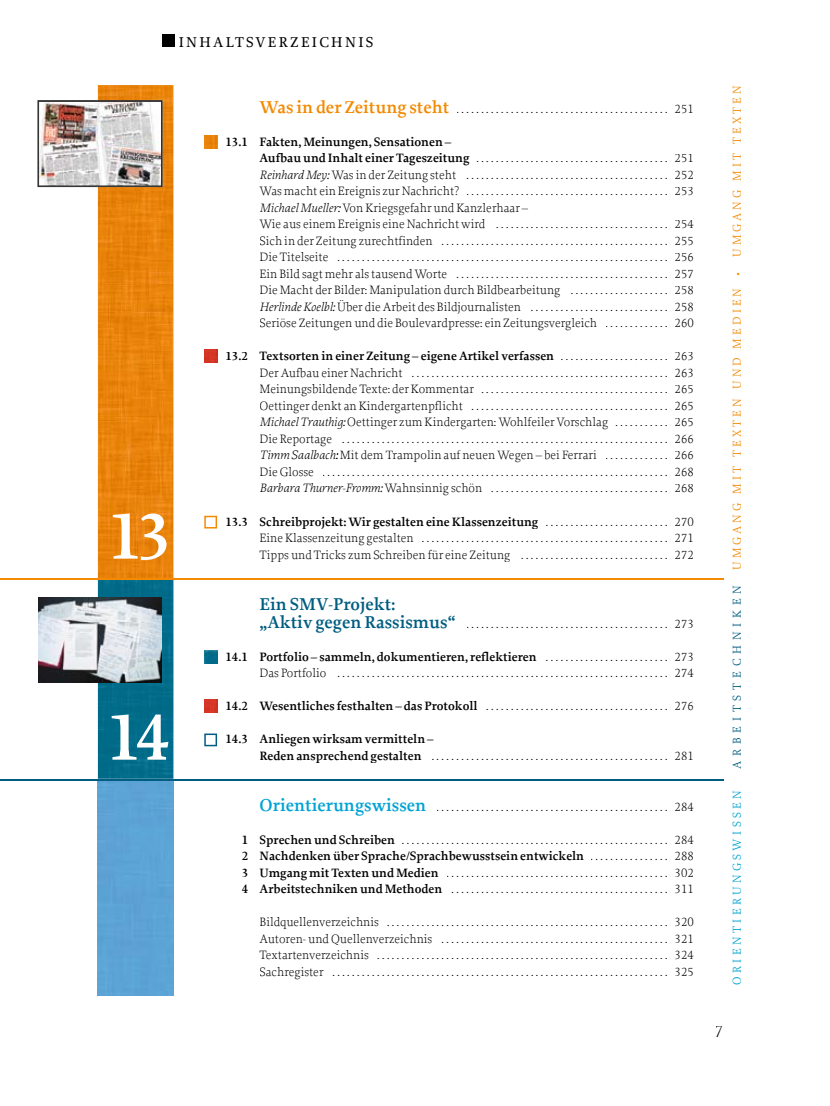
<style>
.page{position:relative;width:830px;height:1106px;background:#fff}
.page>*{position:absolute;margin:0;border:0;box-sizing:border-box;transform-origin:0 0}
.t1{font:69px "Proforma CV Semi Bold SC";color:#fff}
.t2{font:700 18px "Proforma CV Semi";color:#005d81}
.t3{font:18px "Proforma CV Ultra Light SC";color:#000}
.t4{font:15px "Proforma CV Medium";letter-spacing:.15em;color:#000}
.t5{font:12.75px/16.5px "Proforma CV Light";color:#000}
.t6{font:12.75px/16.5px "Proforma CV Light SC";color:#000}
.t7{font:700 12.75px "Proforma CV Semi";color:#000}
.t8{font:12px "Proforma CV";letter-spacing:.26em;color:#f38a01}
.t9{font:12px "Proforma CV";letter-spacing:.285em;color:#00a3d4}
.s1{font-family:"Proforma CV Semi";font-weight:700;font-size:18px;color:#f38a01}
.s2{font-family:"Proforma CV Semi Bold SC";font-weight:400}
.s3{font-family:"Proforma CV Semi";font-weight:700}
.s4{font-style:italic}
.s5{font-family:"Proforma CV Light SC"}
.s6{font-family:"Proforma CV Light SC";font-weight:400}
.s7{font-family:"Proforma CV Semi";font-weight:700;font-size:18px;color:#005d81}
.s8{font-family:"Proforma CV Semi Bold SC"}
.s9{font-family:"Proforma CV Semi";font-weight:700;font-size:18px;color:#00a3d4}
.s10{color:#005d81}
</style>
<div class="page">
<div style="left:162px;top:34px;width:12px;height:13px;background:#000"></div>
<div style="left:98px;top:579px;width:75px;height:199px;background:#006c89"></div>
<div style="left:98px;top:85px;width:75px;height:493px;background:#e9830b"></div>
<div style="left:98px;top:780px;width:75px;height:215px;background:#5ca3d6"></div>
<hr style="left:0;top:578px;width:723px;height:1px;background:#f38a01">
<hr style="left:0;top:779px;width:723px;height:1px;background:#005d81">
<svg style="left:204px;top:135px;width:13px;height:13px"></svg>
<svg style="left:204px;top:350px;width:13px;height:13px"></svg>
<svg style="left:204px;top:516px;width:13px;height:12px"></svg>
<svg style="left:204px;top:699px;width:13px;height:13px"></svg>
<svg style="left:204px;top:651px;width:13px;height:12px"></svg>
<svg style="left:204px;top:733px;width:13px;height:13px"></svg>
<svg style="left:38px;top:100px;width:60px;height:87px"></svg>
<img style="left:98px;top:100px;width:64px;height:87px">
<img style="left:38px;top:101px;width:124px;height:85px">
<img style="left:38px;top:597px;width:124px;height:86px">
<p class="t4" style="left:179px;top:33px;width:196px">INHALTSVERZEICHNIS</p>
<h1 class="t1" style="left:108px;top:493px;width:65px">13</h1>
<h1 class="t1" style="left:106px;top:694px;width:65px">14</h1>
<p class="t6" style="left:259px;top:100px;width:435px"><span class="s1">Was in der Zeitung steht</span> . . . . . . . . . . . . . . . . . . . . . . . . . . . . . . . . . . . . . . . . . . . 251</p>
<p class="t7" style="left:225px;top:134px;width:227px"><span class="s2">13.1</span> Fakten, Meinungen, Sensationen –</p>
<p class="t6" style="left:259px;top:150px;width:435px"><span class="s3">Aufbau und Inhalt einer Tageszeitung</span> . . . . . . . . . . . . . . . . . . . . . . . . . . . . . . . . . . . . . . . 251</p>
<p class="t5" style="left:259px;top:166px;width:435px"><span class="s4">Reinhard Mey:</span> Was in der Zeitung steht . . . . . . . . . . . . . . . . . . . . . . . . . . . . . . . . . . . . . . . . . <span class="s5">252<br></span>Was macht ein Ereignis zur Nachricht? . . . . . . . . . . . . . . . . . . . . . . . . . . . . . . . . . . . . . . . . . <span class="s5">253<br></span><span class="s4">Michael Mueller:</span> Von Kriegsgefahr und Kanzlerhaar –<br>Wie aus einem Ereignis eine Nachricht wird . . . . . . . . . . . . . . . . . . . . . . . . . . . . . . . . . . . <span class="s5">254<br></span>Sich in der Zeitung zurechtfinden . . . . . . . . . . . . . . . . . . . . . . . . . . . . . . . . . . . . . . . . . . . . . . <span class="s5">255<br></span>Die Titelseite . . . . . . . . . . . . . . . . . . . . . . . . . . . . . . . . . . . . . . . . . . . . . . . . . . . . . . . . . . . . . . . . . . . <span class="s5">256<br></span>Ein Bild sagt mehr als tausend Worte . . . . . . . . . . . . . . . . . . . . . . . . . . . . . . . . . . . . . . . . . . . <span class="s5">257<br></span>Die Macht der Bilder: Manipulation durch Bildbearbeitung . . . . . . . . . . . . . . . . . . . . <span class="s5">258<br></span><span class="s4">Herlinde Koelbl:</span> Über die Arbeit des Bildjournalisten . . . . . . . . . . . . . . . . . . . . . . . . . . . . <span class="s5">258<br></span>Seriöse Zeitungen und die Boulevardpresse: ein Zeitungsvergleich . . . . . . . . . . . . . <span class="s5">260</span></p>
<p class="t7" style="left:225px;top:348px;width:469px"><span class="s2">13.2</span> Textsorten in einer Zeitung – eigene Artikel verfassen <span class="s6">. . . . . . . . . . . . . . . . . . . . . . 263</span></p>
<p class="t5" style="left:259px;top:364px;width:435px;text-align:justify">Der Aufbau einer Nachricht . . . . . . . . . . . . . . . . . . . . . . . . . . . . . . . . . . . . . . . . . . . . . . . . . . . . <span class="s5">263<br></span>Meinungsbildende Texte: der Kommentar . . . . . . . . . . . . . . . . . . . . . . . . . . . . . . . . . . . . . . <span class="s5">265<br></span>Oettinger denkt an Kindergartenpflicht . . . . . . . . . . . . . . . . . . . . . . . . . . . . . . . . . . . . . . . . <span class="s5">265<br></span><span class="s4">Michael Trauthig:</span> Oettinger zum Kindergarten: Wohlfeiler Vorschlag . . . . . . . . . . . <span class="s5">265<br></span>Die Reportage . . . . . . . . . . . . . . . . . . . . . . . . . . . . . . . . . . . . . . . . . . . . . . . . . . . . . . . . . . . . . . . . . . <span class="s5">266<br></span><span class="s4">Timm Saalbach:</span> Mit dem Trampolin auf neuen Wegen – bei Ferrari . . . . . . . . . . . . . <span class="s5">266<br></span>Die Glosse . . . . . . . . . . . . . . . . . . . . . . . . . . . . . . . . . . . . . . . . . . . . . . . . . . . . . . . . . . . . . . . . . . . . . . <span class="s5">268<br></span><span class="s4">Barbara Thurner-Fromm:</span> Wahnsinnig schön . . . . . . . . . . . . . . . . . . . . . . . . . . . . . . . . . . . . <span class="s5">268</span></p>
<p class="t7" style="left:225px;top:513px;width:469px"><span class="s2">13.3</span> Schreibprojekt: Wir gestalten eine Klassenzeitung <span class="s6">. . . . . . . . . . . . . . . . . . . . . . . . . 270</span></p>
<p class="t5" style="left:259px;top:529px;width:435px">Eine Klassenzeitung gestalten . . . . . . . . . . . . . . . . . . . . . . . . . . . . . . . . . . . . . . . . . . . . . . . . . . <span class="s5">271<br></span>Tipps und Tricks zum Schreiben für eine Zeitung . . . . . . . . . . . . . . . . . . . . . . . . . . . . . . <span class="s5">272</span></p>
<h2 class="t2" style="left:259px;top:592px;width:137px">Ein SMV-Projekt:</h2>
<p class="t6" style="left:259px;top:615px;width:435px"><span class="s7">„Aktiv gegen Rassismus“</span> . . . . . . . . . . . . . . . . . . . . . . . . . . . . . . . . . . . . . . . . . 273</p>
<p class="t7" style="left:225px;top:648px;width:469px"><span class="s2">14.1</span> Portfolio – sammeln, dokumentieren, reflektieren <span class="s6">. . . . . . . . . . . . . . . . . . . . . . . . . 273</span></p>
<p class="t5" style="left:259px;top:664px;width:435px">Das Portfolio . . . . . . . . . . . . . . . . . . . . . . . . . . . . . . . . . . . . . . . . . . . . . . . . . . . . . . . . . . . . . . . . . . . <span class="s5">274</span></p>
<p class="t6" style="left:225px;top:697px;width:469px"><span class="s8">14.2</span> <span class="s3">Wesentliches festhalten – das Protokoll</span> . . . . . . . . . . . . . . . . . . . . . . . . . . . . . . . . . . . . . 276</p>
<p class="t7" style="left:225px;top:731px;width:209px"><span class="s2">14.3</span> Anliegen wirksam vermitteln –</p>
<p class="t6" style="left:259px;top:747px;width:435px"><span class="s3">Reden ansprechend gestalten</span> . . . . . . . . . . . . . . . . . . . . . . . . . . . . . . . . . . . . . . . . . . . . . . . . 281</p>
<p class="t6" style="left:259px;top:798px;width:435px"><span class="s9">Orientierungswissen</span> . . . . . . . . . . . . . . . . . . . . . . . . . . . . . . . . . . . . . . . . . . . . . . . 284</p>
<p class="t6" style="left:241px;top:831px;width:453px"><span class="s8">1</span> <span class="s3">Sprechen und Schreiben</span> . . . . . . . . . . . . . . . . . . . . . . . . . . . . . . . . . . . . . . . . . . . . . . . . . . . . . . 284</p>
<p class="t7" style="left:241px;top:848px;width:453px"><span class="s2">2</span> Nachdenken über Sprache/Sprachbewusstsein entwickeln <span class="s6">. . . . . . . . . . . . . . . . 288</span></p>
<p class="t6" style="left:241px;top:864px;width:453px"><span class="s8">3</span> <span class="s3">Umgang mit Texten und Medien</span> . . . . . . . . . . . . . . . . . . . . . . . . . . . . . . . . . . . . . . . . . . . . . 302<br><span class="s8">4</span> <span class="s3">Arbeitstechniken und Methoden</span> . . . . . . . . . . . . . . . . . . . . . . . . . . . . . . . . . . . . . . . . . . . . 311</p>
<p class="t5" style="left:259px;top:913px;width:435px;text-align:justify">Bildquellenverzeichnis . . . . . . . . . . . . . . . . . . . . . . . . . . . . . . . . . . . . . . . . . . . . . . . . . . . . . . . . . <span class="s5">320<br></span>Autoren- und Quellenverzeichnis . . . . . . . . . . . . . . . . . . . . . . . . . . . . . . . . . . . . . . . . . . . . . . <span class="s5">321<br></span>Textartenverzeichnis . . . . . . . . . . . . . . . . . . . . . . . . . . . . . . . . . . . . . . . . . . . . . . . . . . . . . . . . . . . <span class="s5">324<br></span>Sachregister . . . . . . . . . . . . . . . . . . . . . . . . . . . . . . . . . . . . . . . . . . . . . . . . . . . . . . . . . . . . . . . . . . . . <span class="s5">325</span></p>
<p class="t8" style="left:729px;top:769px;width:685px;rotate:-90deg"><span class="s10">ARBEITSTECHNIKEN</span> UMGANG MIT TEXTEN UND MEDIEN • UMGANG MIT TEXTEN</p>
<p class="t9" style="left:729px;top:984px;width:196px;rotate:-90deg">ORIENTIERUNGSWISSEN</p>
<h2 class="t3" style="left:714px;top:1020px;width:10px">7</h2>
</div>
